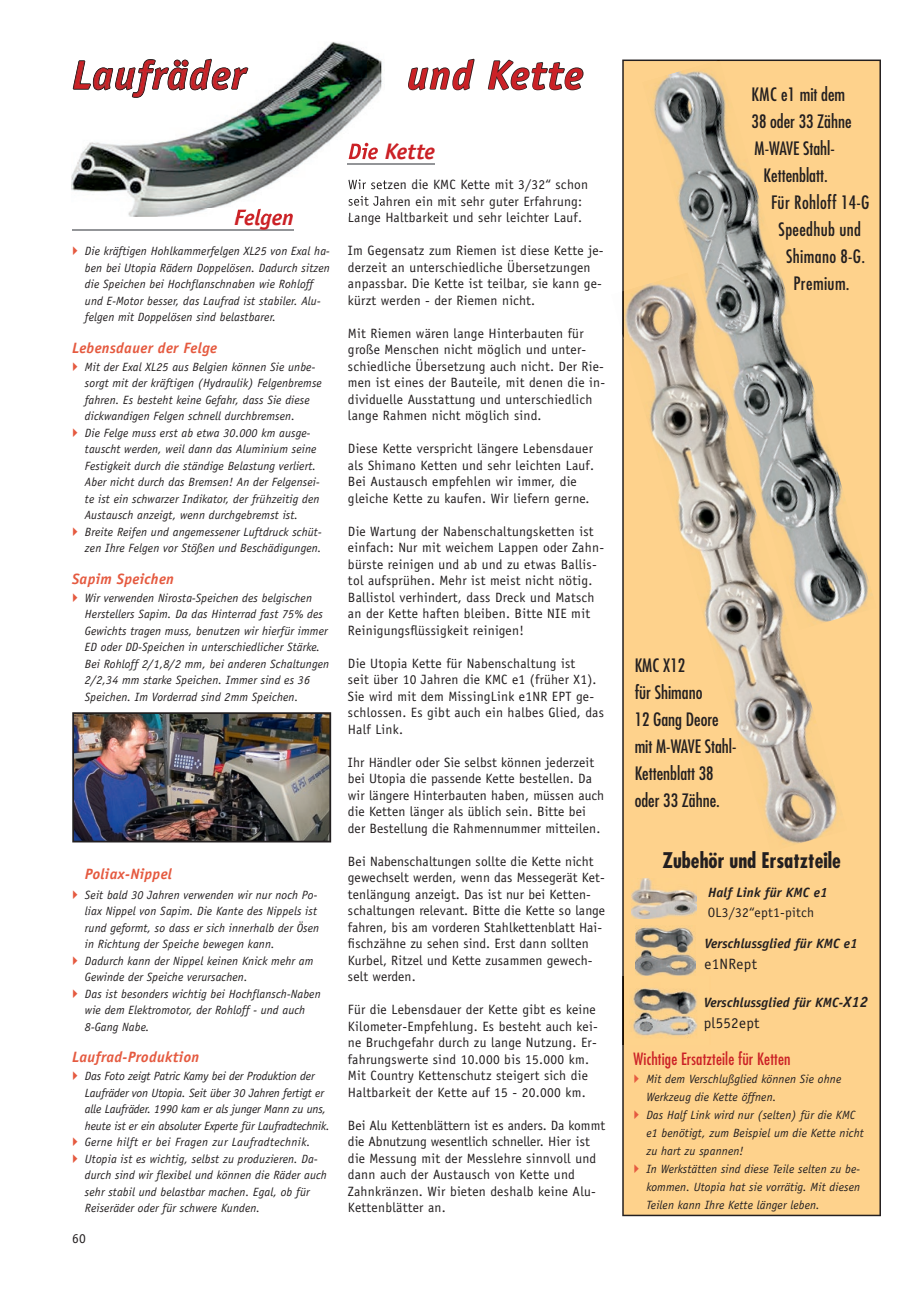
<style>
.page{position:relative;width:910px;height:1297px;background:#fff}
.page>*{position:absolute;margin:0;border:0;box-sizing:border-box;transform-origin:0 0}
.t1{font:italic 700 40.5px "Officina Sans Std";letter-spacing:.03em;color:#cb2126}
.t2{font:italic 700 22.5px "Officina Sans Std";letter-spacing:-.005em;color:#cb2126}
.t3{font:700 condensed 21px "Futura Std";color:#231f20}
.t4{font:condensed 18px/27px "Futura Std";color:#231f20}
.t5{font:condensed 18px "Futura Std";letter-spacing:.02em;color:#231f20}
.t6{font:condensed 16.5px "Futura Std";letter-spacing:.01em;color:#cb2126}
.t7{font:italic 700 15px "Officina Sans Std";letter-spacing:.02em;color:#e55a40}
.t8{font:15px "Officina Sans Std";letter-spacing:.02em;color:#231f20}
.t9{font:13.5px/16.5px "Officina Sans Std";letter-spacing:.02em;color:#231f20}
.t10{font:italic 700 13.5px "Officina Sans Std";letter-spacing:.01em;color:#231f20}
.t11{font:italic 12px/16.5px "Officina Sans Std";letter-spacing:.01em;color:#231f20}
.s1{font-size:15px}
</style>
<div class="page">
<div style="left:622px;top:60px;width:259px;height:1156px;background:#fed28c"></div>
<hr style="left:348px;top:163px;width:87px;height:1px;background:#939598">
<img style="left:635px;top:926px;width:61px;height:49px">
<img style="left:642px;top:61px;width:234px;height:569px">
<img style="left:632px;top:878px;width:64px;height:40px">
<img style="left:624px;top:273px;width:223px;height:579px">
<img style="left:622px;top:291px;width:1px;height:45px">
<img style="left:623px;top:291px;width:1px;height:48px">
<hr style="left:72px;top:229px;width:222px;height:1px;background:#939598">
<img style="left:72px;top:712px;width:259px;height:130px">
<svg style="left:408px;top:59px;width:175px;height:31px"></svg>
<img style="left:71px;top:42px;width:313px;height:167px">
<img style="left:348px;top:163px;width:36px;height:1px">
<img style="left:349px;top:143px;width:35px;height:16px">
<img style="left:348px;top:179px;width:36px;height:13px">
<img style="left:348px;top:196px;width:36px;height:12px">
<img style="left:349px;top:212px;width:31px;height:5px">
<img style="left:73px;top:59px;width:175px;height:39px">
<img style="left:212px;top:60px;width:36px;height:37px">
<img style="left:132px;top:60px;width:80px;height:37px">
<img style="left:128px;top:209px;width:165px;height:8px">
<img style="left:368px;top:60px;width:16px;height:30px">
<img style="left:622px;top:976px;width:89px;height:68px">
<svg style="left:635px;top:1074px;width:4px;height:9px"></svg>
<svg style="left:635px;top:1110px;width:4px;height:9px"></svg>
<svg style="left:635px;top:1164px;width:4px;height:9px"></svg>
<h1 class="t1" style="left:407px;top:51px;width:177px">und Kette</h1>
<h2 class="t2" style="left:234px;top:204px;width:61px">Felgen</h2>
<p class="t11" style="left:85px;top:243px;width:247px">Die kräftigen Hohlkammerfelgen XL25 von Exal ha&shy;ben bei Utopia Rädern Doppelösen. Dadurch sitzen die Speichen bei Hochflanschnaben wie Rohloff und E-Motor besser, das Laufrad ist stabiler. Alu&shy;felgen mit Doppelösen sind belastbarer.</p>
<p class="t7" style="left:72px;top:338px;width:146px">Lebensdauer der Felge</p>
<p class="t11" style="left:85px;top:358px;width:239px">Mit der Exal XL25 aus Belgien können Sie unbe&shy;sorgt mit der kräftigen (Hydraulik) Felgenbremse fahren. Es besteht keine Gefahr, dass Sie diese dickwandigen Felgen schnell durchbremsen.<br>Die Felge muss erst ab etwa 30.000 km ausge&shy;tauscht werden, weil dann das Aluminium seine Festigkeit durch die ständige Belastung verliert.<br>Aber nicht durch das Bremsen! An der Felgensei&shy;te ist ein schwarzer Indikator, der frühzeitig den Austausch anzeigt, wenn durchgebremst ist.<br>Breite Reifen und angemessener Luftdruck schüt&shy;zen Ihre Felgen vor Stößen und Beschädigungen.</p>
<p class="t7" style="left:72px;top:569px;width:103px">Sapim Speichen</p>
<p class="t11" style="left:85px;top:589px;width:246px">Wir verwenden Nirosta-Speichen des belgischen Herstellers Sapim. Da das Hinterrad fast 75% des Gewichts tragen muss, benutzen wir hierfür immer ED oder DD-Speichen in unterschiedlicher Stärke.<br>Bei Rohloff 2/1,8/2 mm, bei anderen Schaltungen 2/2,34 mm starke Speichen. Immer sind es 36<br>Speichen. Im Vorderrad sind 2mm Speichen.</p>
<p class="t7" style="left:85px;top:865px;width:89px">Poliax-Nippel</p>
<p class="t11" style="left:85px;top:886px;width:237px">Seit bald 30 Jahren verwenden wir nur noch Po&shy;liax Nippel von Sapim. Die Kante des Nippels ist rund geformt, so dass er sich innerhalb der Ösen in Richtung der Speiche bewegen kann.<br>Dadurch kann der Nippel keinen Knick mehr am Gewinde der Speiche verursachen.<br>Das ist besonders wichtig bei Hochflansch-Naben wie dem Elektromotor, der Rohloff - und auch 8-Gang Nabe.</p>
<p class="t7" style="left:72px;top:1048px;width:129px">Laufrad-Produktion</p>
<p class="t11" style="left:85px;top:1068px;width:246px">Das Foto zeigt Patric Kamy bei der Produktion der Laufräder von Utopia. Seit über 30 Jahren fertigt er alle Laufräder. 1990 kam er als junger Mann zu uns, heute ist er ein absoluter Experte für Laufradtechnik.<br>Gerne hilft er bei Fragen zur Laufradtechnik.<br>Utopia ist es wichtig, selbst zu produzieren. Da&shy;durch sind wir flexibel und können die Räder auch sehr stabil und belastbar machen. Egal, ob für Reiseräder oder für schwere Kunden.</p>
<p class="t9" style="left:72px;top:1230px;width:15px">60</p>
<h2 class="t2" style="left:348px;top:138px;width:89px">Die Kette</h2>
<p class="t9" style="left:348px;top:176px;width:242px">Wir setzen die KMC Kette mit 3/32“ schon seit Jahren ein mit sehr guter Erfahrung:<br>Lange Haltbarkeit und sehr leichter Lauf.</p>
<p class="t9" style="left:348px;top:242px;width:257px">Im Gegensatz zum Riemen ist diese Kette je&shy;derzeit an unterschiedliche Übersetzungen anpassbar. Die Kette ist teilbar, sie kann ge&shy;kürzt werden - der Riemen nicht.</p>
<p class="t9" style="left:348px;top:325px;width:259px">Mit Riemen wären lange Hinterbauten für große Menschen nicht möglich und unter&shy;schiedliche Übersetzung auch nicht. Der Rie&shy;men ist eines der Bauteile, mit denen die in&shy;dividuelle Ausstattung und unterschiedlich lange Rahmen nicht möglich sind.</p>
<p class="t9" style="left:348px;top:440px;width:248px">Diese Kette verspricht längere Lebensdauer als Shimano Ketten und sehr leichten Lauf.<br>Bei Austausch empfehlen wir immer, die gleiche Kette zu kaufen. Wir liefern gerne.</p>
<p class="t9" style="left:348px;top:523px;width:258px">Die Wartung der Nabenschaltungsketten ist einfach: Nur mit weichem Lappen oder Zahn&shy;bürste reinigen und ab und zu etwas Ballis&shy;tol aufsprühen. Mehr ist meist nicht nötig.<br>Ballistol verhindert, dass Dreck und Matsch an der Kette haften bleiben. Bitte NIE mit Reinigungsflüssigkeit reinigen!</p>
<p class="t9" style="left:348px;top:655px;width:257px">Die Utopia Kette für Nabenschaltung ist<br>seit über 10 Jahren die KMC e1 (früher X1).<br>Sie wird mit dem MissingLink e1NR EPT ge&shy;schlossen. Es gibt auch ein halbes Glied, das Half Link.</p>
<p class="t9" style="left:348px;top:754px;width:258px">Ihr Händler oder Sie selbst können jederzeit bei Utopia die passende Kette bestellen. Da wir längere Hinterbauten haben, müssen auch die Ketten länger als üblich sein. Bitte bei der Bestellung die Rahmennummer mitteilen.</p>
<p class="t9" style="left:348px;top:853px;width:259px">Bei Nabenschaltungen sollte die Kette nicht gewechselt werden, wenn das Messegerät Ket&shy;tenlängung anzeigt. Das ist nur bei Ketten&shy;schaltungen relevant. Bitte die Kette so lange fahren, bis am vorderen Stahlkettenblatt Hai&shy;fischzähne zu sehen sind. Erst dann sollten Kurbel, Ritzel und Kette zusammen gewech&shy;selt werden.</p>
<p class="t9" style="left:348px;top:1001px;width:251px">Für die Lebensdauer der Kette gibt es keine Kilometer-Empfehlung. Es besteht auch kei&shy;ne Bruchgefahr durch zu lange Nutzung. Er&shy;fahrungswerte sind 10.000 bis 15.000 km.<br>Mit Country Kettenschutz steigert sich die Haltbarkeit der Kette auf 15 - 20.000 km.</p>
<p class="t9" style="left:348px;top:1117px;width:259px">Bei Alu Kettenblättern ist es anders. Da kommt die Abnutzung wesentlich schneller. Hier ist die Messung mit der Messlehre sinnvoll und dann auch der Austausch von Kette und Zahnkränzen. Wir bieten deshalb keine Alu-Kettenblätter an.</p>
<h3 class="t4" style="left:752px;top:81px;width:95px">KMC e1 mit dem</h3>
<h3 class="t4" style="left:752px;top:108px;width:101px">38 oder 33 Zähne</h3>
<h3 class="t4" style="left:755px;top:135px;width:82px">M-WAVE Stahl-</h3>
<h3 class="t4" style="left:764px;top:162px;width:66px">Kettenblatt.</h3>
<h3 class="t5" style="left:771px;top:192px;width:100px">Für Rohloff 14-G</h3>
<h3 class="t5" style="left:779px;top:219px;width:84px">Speedhub und</h3>
<h3 class="t5" style="left:786px;top:246px;width:81px">Shimano 8-G.</h3>
<h3 class="t5" style="left:794px;top:273px;width:58px">Premium.</h3>
<h3 class="t4" style="left:635px;top:652px;width:103px">KMC X12<br>für Shimano<br>12 Gang Deore mit M-WAVE Stahl-<br>Kettenblatt 38 oder 33 Zähne.</h3>
<h3 class="t3" style="left:662px;top:847px;width:180px">Zubehör und Ersatzteile</h3>
<p class="t10" style="left:708px;top:885px;width:121px">Half Link für KMC e1</p>
<p class="t10" style="left:705px;top:936px;width:155px">Verschlussglied für KMC e1</p>
<p class="t8" style="left:705px;top:955px;width:54px">e1NRept</p>
<p class="t10" style="left:704px;top:995px;width:166px">Verschlussglied für KMC-<span class="s1">X12</span></p>
<p class="t8" style="left:704px;top:1014px;width:57px">pl552ept</p>
<p class="t9" style="left:708px;top:904px;width:108px">OL3/32“ept1-pitch</p>
<p class="t6" style="left:634px;top:1049px;width:158px">Wichtige Ersatzteile für Ketten</p>
<p class="t11" style="left:646px;top:1070px;width:219px;line-height:18px">Mit dem Verschlußglied können Sie ohne Werkzeug die Kette öffnen.<br>Das Half Link wird nur (selten) für die KMC e1 benötigt, zum Beispiel um die Kette nicht zu hart zu spannen!<br>In Werkstätten sind diese Teile selten zu be&shy;kommen. Utopia hat sie vorrätig. Mit diesen Teilen kann Ihre Kette länger leben.</p>
</div>
